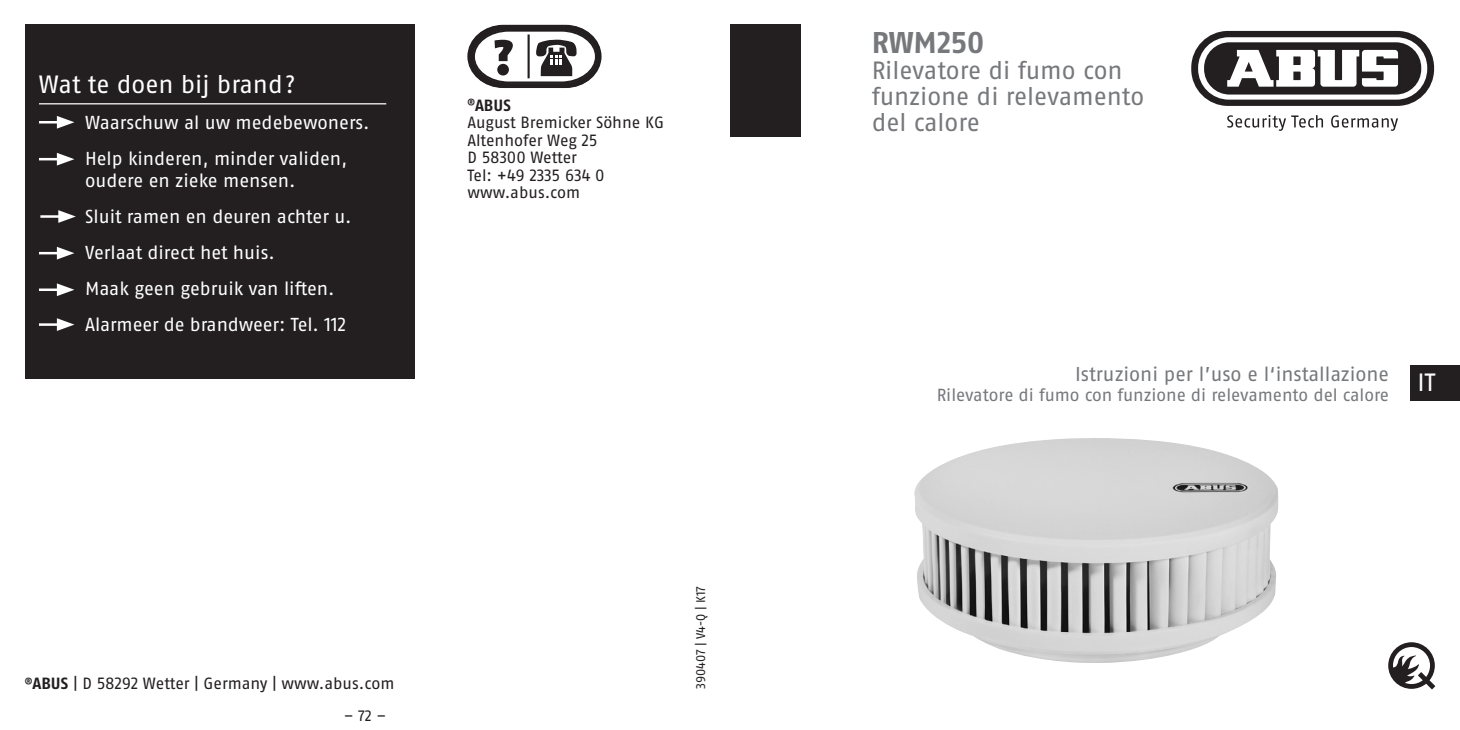
<style>
.page{position:relative;width:1460px;height:730px;background:#fff}
.page>*{position:absolute;margin:0;border:0;box-sizing:border-box;transform-origin:0 0}
.t1{font:700 30px "ABUS Fago Pro";letter-spacing:-.005em;color:#76787b}
.t2{font:25px/26.2px "ABUS Fago Pro";letter-spacing:-.005em;color:#76787b}
.t3{font:25px "ABUS Fago Pro";color:#fff}
.t4{font:20px "ABUS Fago Pro";color:#76787b}
.t5{font:18.75px/36px "ABUS Fago Pro";letter-spacing:-.005em;color:#fff}
.t6{font:17.5px "ABUS Fago Pro";letter-spacing:-.005em;color:#76787b}
.t7{font:16.25px/17.5px "ABUS Fago Pro";letter-spacing:-.005em;color:#231f20}
.t8{font:15px "ABUS Fago Pro";color:#231f20}
.t9{font:12.5px "ABUS Fago Pro";letter-spacing:-.005em;color:#231f20}
.s1{font-weight:700}
</style>
<div class="page">
<div style="left:25px;top:25px;width:390px;height:354px;background:#231f20"></div>
<hr style="left:39px;top:103px;width:347px;height:1px;background:#fff">
<hr style="left:39px;top:121px;width:22px;height:2px;background:#fff">
<svg style="left:57px;top:116px;width:17px;height:13px"></svg>
<hr style="left:39px;top:158px;width:22px;height:2px;background:#fff">
<svg style="left:57px;top:153px;width:17px;height:13px"></svg>
<hr style="left:40px;top:215px;width:22px;height:3px;background:#fff">
<svg style="left:58px;top:210px;width:18px;height:13px"></svg>
<hr style="left:39px;top:252px;width:22px;height:2px;background:#fff">
<svg style="left:57px;top:247px;width:17px;height:13px"></svg>
<hr style="left:39px;top:288px;width:22px;height:3px;background:#fff">
<svg style="left:57px;top:283px;width:17px;height:13px"></svg>
<hr style="left:39px;top:323px;width:22px;height:3px;background:#fff">
<svg style="left:57px;top:318px;width:17px;height:13px"></svg>
<svg style="left:467px;top:24px;width:135px;height:64px"></svg>
<svg style="left:1388px;top:642px;width:47px;height:47px"></svg>
<div style="left:1191px;top:31px;width:243px;height:75px;background:#231f20;border-radius:37px"></div>
<div style="left:1198px;top:37px;width:229px;height:63px;background:#fff;border-radius:31px"></div>
<div style="left:1204px;top:42px;width:217px;height:53px;background:#231f20;border-radius:25px"></div>
<svg style="left:1227px;top:50px;width:171px;height:37px"></svg>
<svg style="left:1227px;top:115px;width:96px;height:16px"></svg>
<svg style="left:1331px;top:115px;width:67px;height:16px"></svg>
<div style="left:730px;top:25px;width:71px;height:112px;background:#231f20"></div>
<div style="left:1410px;top:365px;width:50px;height:35px;background:#231f20"></div>
<img style="left:914px;top:438px;width:364px;height:225px">
<h2 class="t3" style="left:39px;top:69px;width:258px">Wat te doen bij brand?</h2>
<p class="t5" style="left:85px;top:104px;width:286px">Waarschuw al uw medebewoners.<br>Help kinderen, minder validen,</p>
<p class="t5" style="left:85px;top:163px;width:268px">oudere en zieke mensen.<br>Sluit ramen en deuren achter u.<br>Verlaat direct het huis.<br>Maak geen gebruik van liften.<br>Alarmeer de brandweer: Tel. 112</p>
<p class="t7" style="left:467px;top:96px;width:198px"><sup>®</sup><span class="s1">ABUS<br></span>August Bremicker Söhne KG<br>Altenhofer Weg 25<br>D 58300 Wetter<br>Tel: +49 2335 634 0 www.abus.com</p>
<p class="t7" style="left:25px;top:675px;width:371px"><sup>®</sup><span class="s1">ABUS</span> | D 58292 Wetter | Germany | www.abus.com</p>
<p class="t8" style="left:344px;top:706px;width:44px">– 72 –</p>
<p class="t9" style="left:693px;top:689px;width:104px;rotate:-90deg">390407 | V4-Q | K17</p>
<h1 class="t1" style="left:872px;top:24px;width:114px">RWM250</h1>
<h2 class="t2" style="left:872px;top:57px;width:274px">Rilevatore di fumo con funzione di relevamento del calore</h2>
<p class="t4" style="left:1075px;top:362px;width:316px">Istruzioni per l’uso e l‘installazione</p>
<p class="t6" style="left:937px;top:384px;width:500px">Rilevatore di fumo con funzione di relevamento del calore <sup>IT</sup></p>
</div>
